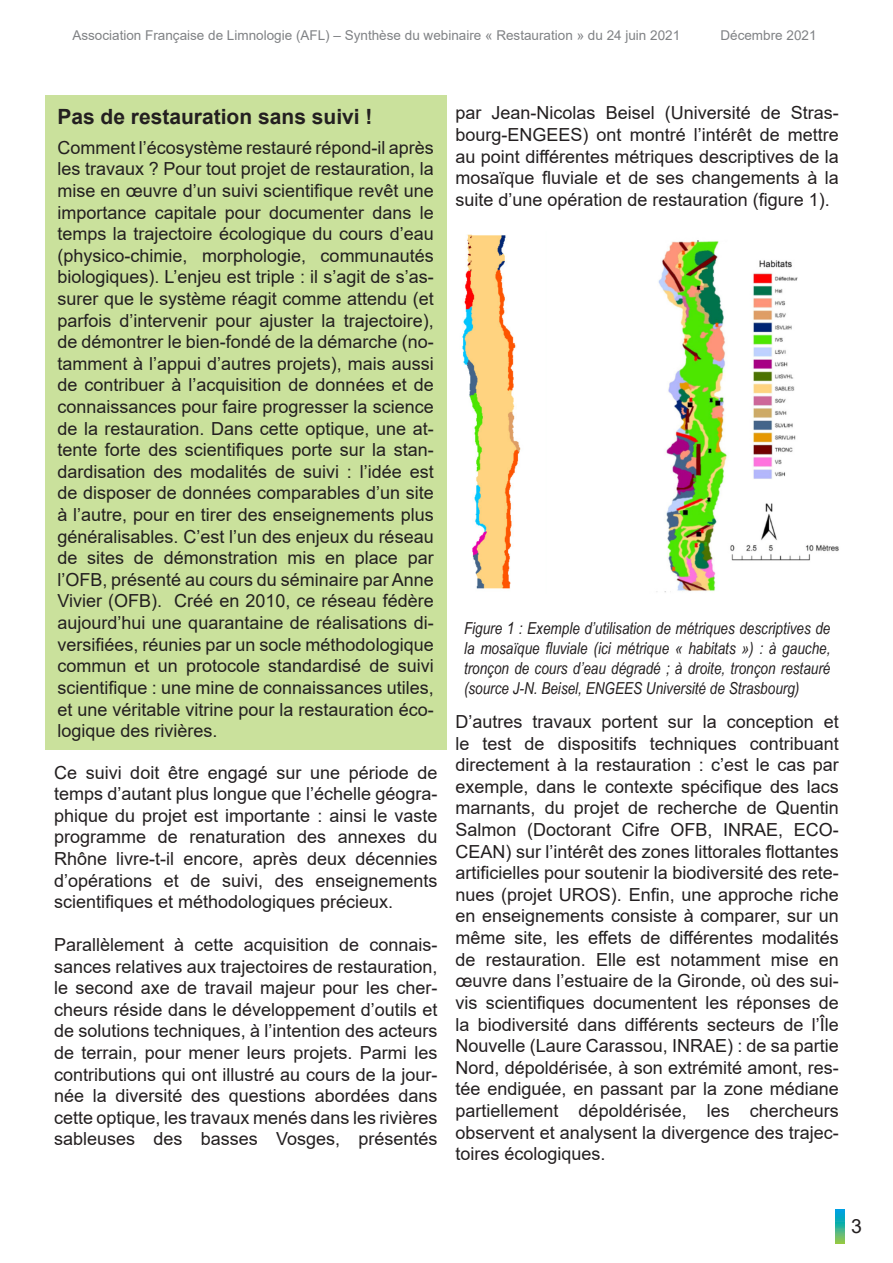
<style>
.page{position:relative;width:893px;height:1263px;background:#fff}
.page>*{position:absolute;margin:0;border:0;box-sizing:border-box;transform-origin:0 0}
.titre_encart{font:700 21px "Arial";color:#231f20}
.t1{font:19.5px "Arial";color:#231f20}
.texte_encart{font:18px/21.6px "Arial";color:#231f20;text-align:justify}
.Légendes{font:italic 16.5px/19.8px "Arial Narrow";color:#231f20;text-align:justify}
.t2{font:13.5px "Arial";color:#808285}
</style>
<div class="page">
<svg style="left:836px;top:1210px;width:8px;height:34px"></svg>
<img style="left:462px;top:234px;width:377px;height:359px">
<div style="left:45px;top:96px;width:401px;height:654px;background:#cae19c"></div>
<p class="t2" style="left:72px;top:26px;width:609px">Association Française de Limnologie (AFL) – Synthèse du webinaire « Restauration » du 24 juin 2021</p>
<p class="t2" style="left:720px;top:26px;width:98px">Décembre 2021</p>
<p class="titre_encart" style="left:57px;top:102px;width:317px">Pas de restauration sans suivi !</p>
<p class="texte_encart" style="left:57px;top:137px;width:378px">Comment l’écosystème restauré répond-il après les travaux ? Pour tout projet de restauration, la mise en œuvre d’un suivi scientifique revêt une importance capitale pour documenter dans le temps la trajectoire écologique du cours d’eau (physico-chimie, morphologie, communautés biologiques). L’enjeu est triple : il s’agit de s’as&shy;surer que le système réagit comme attendu (et parfois d’intervenir pour ajuster la trajectoire), de démontrer le bien-fondé de la démarche (no&shy;tamment à l’appui d’autres projets), mais aussi de contribuer à l’acquisition de données et de connaissances pour faire progresser la science de la restauration. Dans cette optique, une at&shy;tente forte des scientifiques porte sur la stan&shy;dardisation des modalités de suivi : l’idée est de disposer de données comparables d’un site à l’autre, pour en tirer des enseignements plus généralisables. C’est l’un des enjeux du réseau de sites de démonstration mis en place par l’OFB, présenté au cours du séminaire par Anne Vivier (OFB). Créé en 2010, ce réseau fédère aujourd’hui une quarantaine de réalisations di&shy;versifiées, réunies par un socle méthodologique commun et un protocole standardisé de suivi scientifique : une mine de connaissances utiles, et une véritable vitrine pour la restauration éco&shy;logique des rivières.</p>
<p class="texte_encart" style="left:54px;top:761px;width:385px">Ce suivi doit être engagé sur une période de temps d’autant plus longue que l’échelle géogra&shy;phique du projet est importante : ainsi le vaste programme de renaturation des annexes du Rhône livre-t-il encore, après deux décennies d’opérations et de suivi, des enseignements scientifiques et méthodologiques précieux.</p>
<p class="texte_encart" style="left:54px;top:934px;width:385px">Parallèlement à cette acquisition de connais&shy;sances relatives aux trajectoires de restauration, le second axe de travail majeur pour les cher&shy;cheurs réside dans le développement d’outils et de solutions techniques, à l’intention des acteurs de terrain, pour mener leurs projets. Parmi les contributions qui ont illustré au cours de la jour&shy;née la diversité des questions abordées dans cette optique, les travaux menés dans les rivières sableuses des basses Vosges, présentés</p>
<p class="texte_encart" style="left:455px;top:102px;width:385px">par Jean-Nicolas Beisel (Université de Stras&shy;bourg-ENGEES) ont montré l’intérêt de mettre au point différentes métriques descriptives de la mosaïque fluviale et de ses changements à la suite d’une opération de restauration (figure 1).</p>
<p class="Légendes" style="left:464px;top:618px;width:368px">Figure 1 : Exemple d’utilisation de métriques descriptives de la mosaïque fluviale (ici métrique « habitats ») : à gauche, tronçon de cours d’eau dégradé ; à droite, tronçon restauré (source J-N. Beisel, ENGEES Université de Strasbourg)</p>
<p class="texte_encart" style="left:455px;top:711px;width:385px">D’autres travaux portent sur la conception et le test de dispositifs techniques contribuant directement à la restauration : c’est le cas par exemple, dans le contexte spécifique des lacs marnants, du projet de recherche de Quentin Salmon (Doctorant Cifre OFB, INRAE, ECO-CEAN) sur l’intérêt des zones littorales flottantes artificielles pour soutenir la biodiversité des rete&shy;nues (projet UROS). Enfin, une approche riche en enseignements consiste à comparer, sur un même site, les effets de différentes modalités de restauration. Elle est notamment mise en œuvre dans l’estuaire de la Gironde, où des sui&shy;vis scientifiques documentent les réponses de la biodiversité dans différents secteurs de l’Île Nouvelle (Laure Carassou, INRAE) : de sa partie Nord, dépoldérisée, à son extrémité amont, res&shy;tée endiguée, en passant par la zone médiane partiellement dépoldérisée, les chercheurs observent et analysent la divergence des trajec&shy;toires écologiques.</p>
<p class="t1" style="left:851px;top:1213px;width:12px">3</p>
</div>
